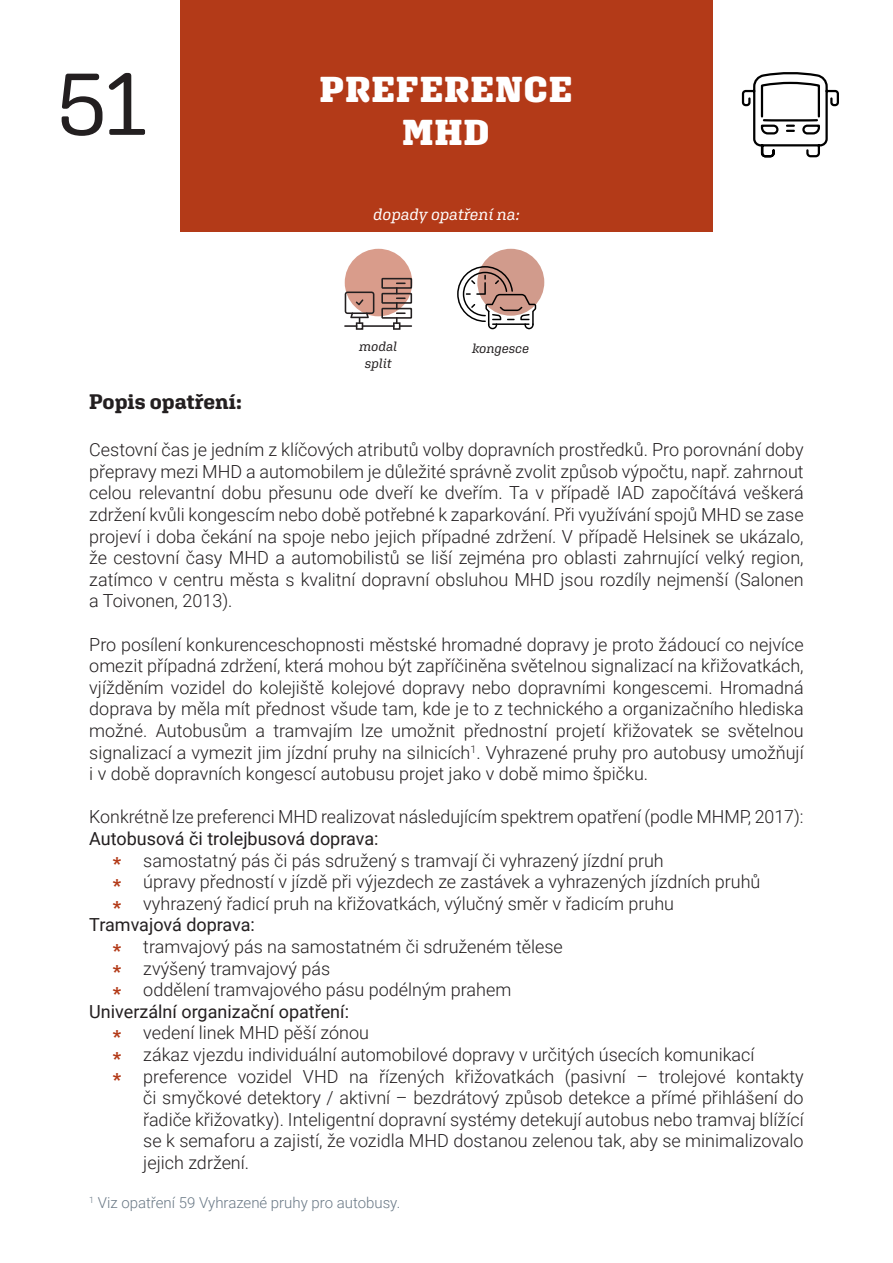
<style>
.page{position:relative;width:893px;height:1263px;background:#fff}
.page>*{position:absolute;margin:0;border:0;box-sizing:border-box;transform-origin:0 0}
.t1{font:90px "Aglet Slab";color:#231f20}
.t2{font:900 36px "Aglet Slab";letter-spacing:.04em;color:#fff}
.t3{font:700 21px "Aglet Slab";letter-spacing:-.005em;color:#231f20}
.t4{font:300 18px/21.6px "Roboto";color:#231f20;text-align:justify}
.t5{font:18px "Roboto";color:#231f20}
.t6{font:900 18px "Roboto";color:#b33a18}
.t7{font:italic 16.5px "Aglet Slab";letter-spacing:-.01em;color:#fff}
.t8{font:300 15px "Roboto";color:#697885}
.t9{font:italic 13.5px "Aglet Slab";letter-spacing:-.01em;color:#231f20}
</style>
<div class="page">
<div style="left:180px;top:0;width:533px;height:232px;background:#b33a18"></div>
<svg style="left:741px;top:72px;width:98px;height:86px"></svg>
<div style="left:345px;top:249px;width:67px;height:67px;background:#d99c8b;border-radius:50%"></div>
<hr style="left:362px;top:325px;width:33px;height:2px;background:#231f20">
<svg style="left:381px;top:278px;width:31px;height:52px"></svg>
<svg style="left:344px;top:291px;width:30px;height:39px"></svg>
<div style="left:477px;top:249px;width:67px;height:67px;background:#d19b8c;border-radius:50%"></div>
<svg style="left:457px;top:266px;width:79px;height:63px"></svg>
<p class="t1" style="left:57px;top:50px;width:92px">51</p>
<p class="t2" style="left:320px;top:68px;width:254px">PREFERENCE</p>
<p class="t2" style="left:403px;top:111px;width:88px">MHD</p>
<p class="t7" style="left:373px;top:204px;width:148px">dopady opatření na:</p>
<p class="t9" style="left:359px;top:339px;width:40px">modal</p>
<p class="t9" style="left:365px;top:355px;width:28px">split</p>
<p class="t9" style="left:472px;top:341px;width:59px">kongesce</p>
<p class="t3" style="left:89px;top:389px;width:154px">Popis opatření:</p>
<p class="t4" style="left:89px;top:438px;width:716px">Cestovní čas je jedním z klíčových atributů volby dopravních prostředků. Pro porovnání doby přepravy mezi MHD a automobilem je důležité správně zvolit způsob výpočtu, např. zahrnout celou relevantní dobu přesunu ode dveří ke dveřím. Ta v případě IAD započítává veškerá zdržení kvůli kongescím nebo době potřebné k zaparkování. Při využívání spojů MHD se zase projeví i doba čekání na spoje nebo jejich případné zdržení. V případě Helsinek se ukázalo, že cestovní časy MHD a automobilistů se liší zejména pro oblasti zahrnující velký region, zatímco v centru města s kvalitní dopravní obsluhou MHD jsou rozdíly nejmenší (Salonen a Toivonen, 2013).</p>
<p class="t4" style="left:89px;top:633px;width:716px">Pro posílení konkurenceschopnosti městské hromadné dopravy je proto žádoucí co nejvíce omezit případná zdržení, která mohou být zapříčiněna světelnou signalizací na křižovatkách, vjížděním vozidel do kolejiště kolejové dopravy nebo dopravními kongescemi. Hromadná doprava by měla mít přednost všude tam, kde je to z technického a organizačního hlediska možné. Autobusům a tramvajím lze umožnit přednostní projetí křižovatek se světelnou signalizací a vymezit jim jízdní pruhy na silnicích<sup>1</sup>. Vyhrazené pruhy pro autobusy umožňují i v době dopravních kongescí autobusu projet jako v době mimo špičku.</p>
<p class="t4" style="left:89px;top:805px;width:716px">Konkrétně lze preferenci MHD realizovat následujícím spektrem opatření (podle MHMP, 2017):</p>
<p class="t5" style="left:89px;top:826px;width:291px">Autobusová či trolejbusová doprava:</p>
<p class="t4" style="left:143px;top:849px;width:522px">samostatný pás či pás sdružený s tramvají či vyhrazený jízdní pruh</p>
<p class="t4" style="left:143px;top:870px;width:619px">úpravy předností v jízdě při výjezdech ze zastávek a vyhrazených jízdních pruhů</p>
<p class="t4" style="left:143px;top:892px;width:532px">vyhrazený řadicí pruh na křižovatkách, výlučný směr v řadicím pruhu</p>
<p class="t5" style="left:89px;top:912px;width:167px">Tramvajová doprava:</p>
<p class="t4" style="left:143px;top:935px;width:421px">tramvajový pás na samostatném či sdruženém tělese</p>
<p class="t4" style="left:143px;top:957px;width:188px">zvýšený tramvajový pás</p>
<p class="t4" style="left:143px;top:978px;width:370px">oddělení tramvajového pásu podélným prahem</p>
<p class="t5" style="left:89px;top:999px;width:261px">Univerzální organizační opatření:</p>
<p class="t4" style="left:143px;top:1021px;width:227px">vedení linek MHD pěší zónou</p>
<p class="t4" style="left:143px;top:1043px;width:613px">zákaz vjezdu individuální automobilové dopravy v určitých úsecích komunikací</p>
<p class="t4" style="left:143px;top:1065px;width:662px">preference vozidel VHD na řízených křižovatkách (pasivní – trolejové kontakty či smyčkové detektory / aktivní – bezdrátový způsob detekce a přímé přihlášení do řadiče křižovatky). Inteligentní dopravní systémy detekují autobus nebo tramvaj blížící se k semaforu a zajistí, že vozidla MHD dostanou zelenou tak, aby se minimalizovalo jejich zdržení.</p>
<p class="t6" style="left:113px;top:851px;width:10px">*</p>
<p class="t6" style="left:113px;top:873px;width:10px">*</p>
<p class="t6" style="left:113px;top:894px;width:10px">*</p>
<p class="t6" style="left:113px;top:938px;width:10px">*</p>
<p class="t6" style="left:113px;top:959px;width:10px">*</p>
<p class="t6" style="left:113px;top:981px;width:10px">*</p>
<p class="t6" style="left:113px;top:1024px;width:10px">*</p>
<p class="t6" style="left:113px;top:1046px;width:10px">*</p>
<p class="t6" style="left:113px;top:1067px;width:10px">*</p>
<p class="t8" style="left:89px;top:1192px;width:312px"><sup>1</sup> Viz opatření 59 Vyhrazené pruhy pro autobusy.</p>
</div>
